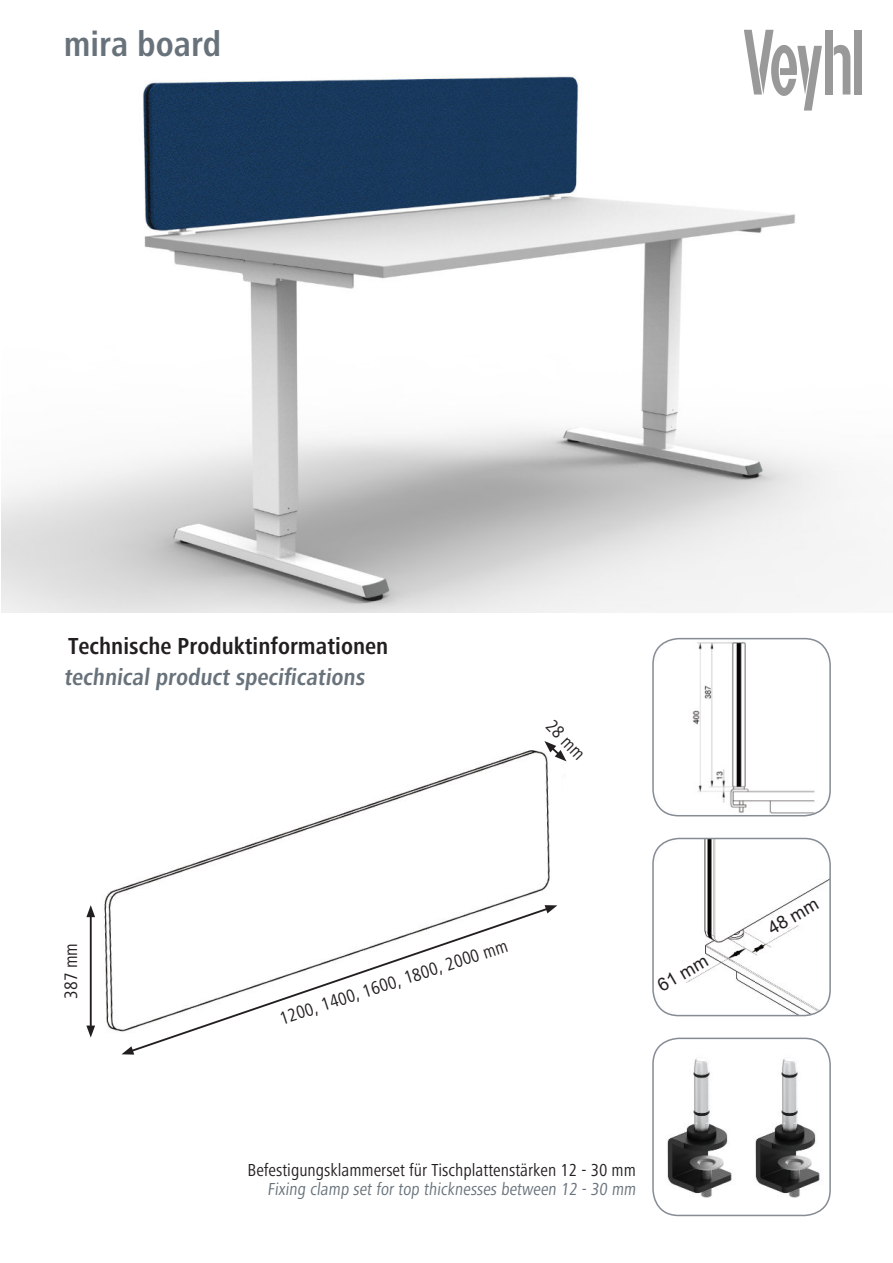
<style>
.page{position:relative;width:893px;height:1263px;background:#fff}
.page>*{position:absolute;margin:0;border:0;box-sizing:border-box;transform-origin:0 0}
.t1{font:700 condensed 36px "Frutiger Next";color:#68727b}
.t2{font:700 condensed 24px "Frutiger Next";color:#231f20}
.t3{font:700 condensed 24px "Frutiger Next";color:#68727b}
.t4{font:condensed 18.75px "Frutiger Next";color:#231f20}
.t5{font:condensed 18px "Frutiger Next";color:#231f20}
.t6{font:condensed 18px "Frutiger Next";color:#68727b}
.t7{font:18px "Arial";color:#231f20}
</style>
<div class="page">
<img style="left:2px;top:29px;width:860px;height:583px">
<div style="left:825px;top:30px;width:7px;height:65px;background:#999"></div>
<svg style="left:834px;top:42px;width:16px;height:53px"></svg>
<svg style="left:744px;top:30px;width:78px;height:81px"></svg>
<div style="left:854px;top:30px;width:7px;height:65px;background:#999"></div>
<img style="left:104px;top:750px;width:463px;height:282px">
<img style="left:655px;top:1053px;width:77px;height:147px">
<img style="left:755px;top:1053px;width:73px;height:147px">
<img style="left:653px;top:639px;width:177px;height:177px;border-radius:26px">
<div style="left:652px;top:638px;width:179px;height:178px;border:2px solid #868c94;border-radius:26px"></div>
<img style="left:653px;top:838px;width:177px;height:177px;border-radius:26px">
<div style="left:652px;top:838px;width:179px;height:178px;border:2px solid #868c94;border-radius:26px"></div>
<div style="left:652px;top:1037px;width:179px;height:179px;border:2px solid #868c94;border-radius:26px"></div>
<svg style="left:655px;top:953px;width:56px;height:41px"></svg>
<svg style="left:766px;top:896px;width:55px;height:41px"></svg>
<svg style="left:127px;top:906px;width:424px;height:145px"></svg>
<svg style="left:122px;top:1046px;width:12px;height:8px"></svg>
<svg style="left:545px;top:905px;width:12px;height:8px"></svg>
<hr style="left:90px;top:914px;width:2px;height:115px;background:#231f20">
<svg style="left:86px;top:905px;width:9px;height:12px"></svg>
<svg style="left:86px;top:1025px;width:9px;height:12px"></svg>
<svg style="left:544px;top:741px;width:23px;height:20px"></svg>
<h1 class="t1" style="left:64px;top:27px;width:159px">mira board</h1>
<h2 class="t2" style="left:68px;top:634px;width:322px">Technische Produktinformationen</h2>
<h2 class="t3" style="left:64px;top:666px;width:305px">technical product specifications</h2>
<p class="t4" style="left:556px;top:716px;width:49px;rotate:46deg">28 mm</p>
<p class="t4" style="left:62px;top:999px;width:57px;rotate:-90deg">387 mm</p>
<p class="t4" style="left:277px;top:1010px;width:240px;rotate:-18deg">1200, 1400, 1600, 1800, 2000 mm</p>
<p class="t7" style="left:655px;top:981px;width:57px;rotate:-30deg">61 mm</p>
<p class="t5" style="left:248px;top:1161px;width:390px">Befestigungsklammerset für Tischplattenstärken 12 - 30 mm</p>
<p class="t6" style="left:267px;top:1181px;width:372px">Fixing clamp set for top thicknesses between 12 - 30 mm</p>
<p class="t7" style="left:766px;top:924px;width:57px;rotate:-30deg">48 mm</p>
</div>
